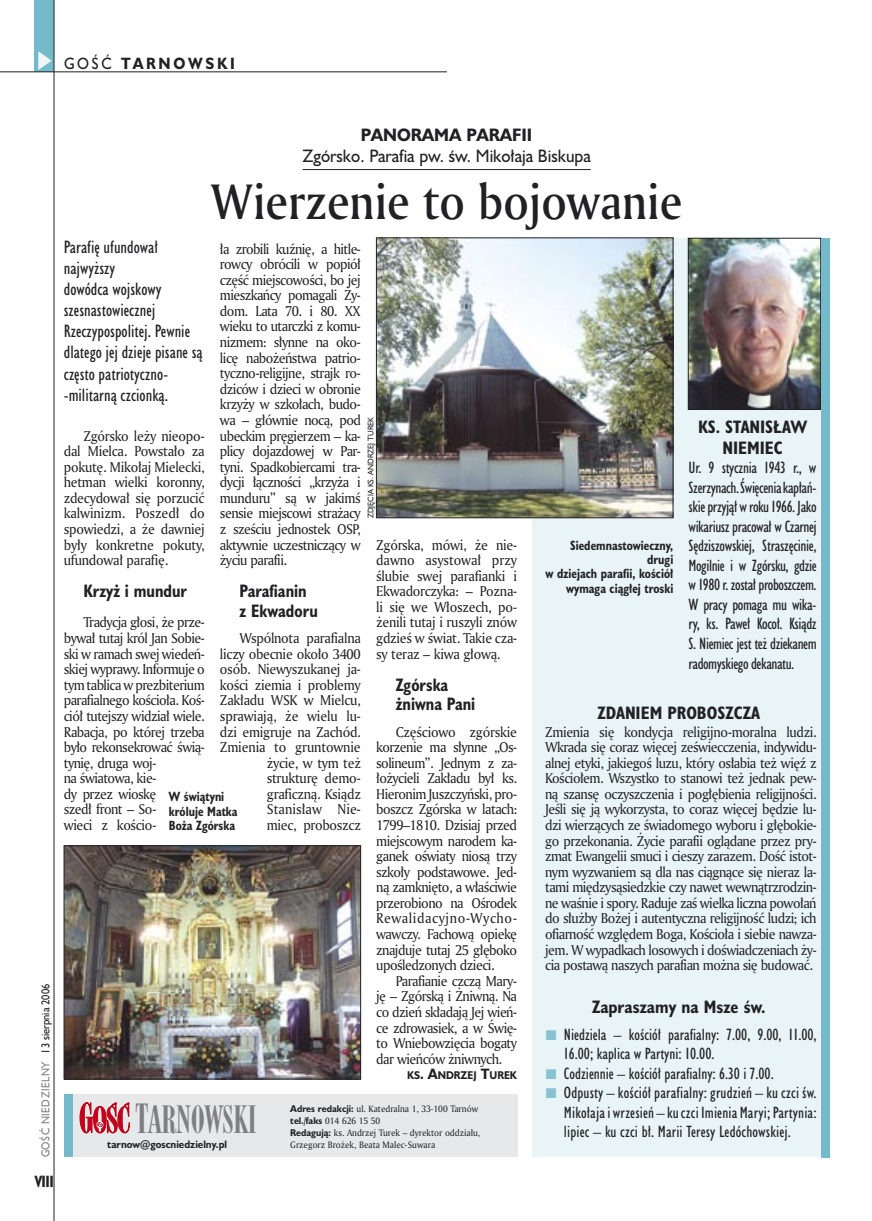
<style>
.page{position:relative;width:872px;height:1221px;background:#fff}
.page>*{position:absolute;margin:0;border:0;box-sizing:border-box;transform-origin:0 0}
._05a_tytyl_AmMd_32_pt{font:48px "Amerigo Md PL";color:#212125;scale:.9 1}
._05a_tytyl_AmMd_48_pt{font:36.45px "Modern 735 PL";color:#7f7f83;scale:.9 1}
._06-4_lead_lokal_HuCn_11_pt{font:16.5px/21px "Humanst 521 Cn PL";color:#212125}
._04-2_tytul_ramki{font:700 16.5px/21px "Humanst 521 Cn PL";color:#212125;text-align:center}
._04-3_nadtytul_lokal{font:16.5px/21px "Humanst 521 PL";color:#212125;text-align:center;scale:.94 1}
._04_srodtytul_HuCB_11_pt{font:700 16.5px/19.5px "Humanst 521 Cn PL";color:#212125;scale:.94 1}
._03-2_body_do_ramki{font:15px/19.5px "Humanst 521 Cn PL";color:#212125;text-align:justify}
._15a_temat_lewo{font:700 15px "Humanst 521 PL";letter-spacing:.2em;color:#212125;scale:.9 1}
._16_pagina_lewa{font:700 15px "Humanst 521 Cn PL";color:#212125;scale:.94 1}
._01_body_tekst{font:13.8px/15.6px "Amerigo PL";letter-spacing:-.04em;color:#212125;text-align:justify;scale:.94 1}
._03-4_body_liturgii{font:13.8px/15.6px "Amerigo PL";letter-spacing:-.04em;color:#212125;text-align:justify;scale:.94 1}
._01_body_tekst-2{font:13.8px/15.6px "Amerigo PL";letter-spacing:-.02em;color:#212125;text-align:right;scale:.94 1}
._09_podpis_zdjecia_HuCnB{font:700 12.3px/14.4px "Humanst 521 Cn PL";color:#212125;text-align:right;scale:.94 1}
._18a_data_lewa_GOSC{font:10.5px "Humanst 521 PL";letter-spacing:.05em;color:#7f7f83;scale:.9 1}
._18_data_lewa{font:10.5px "Humanst 521 PL";color:#212125;scale:.9 1}
._12a_autor_na_koncu_HuBd{font:700 10.35px "Humanst 521 PL";color:#212125;scale:.9 1}
._20a_stopka_adres{font:700 9.9px "Humanst 521 PL";color:#212125;scale:.94 1}
._20b_stopka_dzial{font:9px "Amerigo PL";color:#212125;scale:.94 1}
._09a_autor_zdjecia_Hu_5_pt{font:7.5px "Humanst 521 PL";color:#212125;scale:.94 1}
.s1{font-weight:400}
.s2{font-weight:700}
.s3{font-size:13.8px}
.s4{font-size:38.85px}
.s5{font-family:"Humanst 521 PL";font-weight:700}
</style>
<div class="page">
<div style="left:532px;top:238px;width:291px;height:918px;background:#e9f4f6"></div>
<hr style="left:302px;top:169px;width:288px;height:1px;background:#212125">
<img style="left:690px;top:240px;width:129px;height:167px">
<div style="left:688px;top:238px;width:133px;height:171px;border:1px solid #212125"></div>
<div style="left:64px;top:1094px;width:453px;height:62px;background:#e7e8e9"></div>
<div style="left:64px;top:1094px;width:8px;height:62px;background:#75baca"></div>
<svg style="left:80px;top:1102px;width:50px;height:30px"></svg>
<div style="left:35px;top:0;width:19px;height:72px;background:#75baca"></div>
<svg style="left:38px;top:51px;width:14px;height:19px"></svg>
<hr style="left:54px;top:0;width:1px;height:1220px;background:#212125">
<hr style="left:0;top:72px;width:447px;height:1px;background:#212125">
<div style="left:821px;top:238px;width:8px;height:918px;background:#75baca"></div>
<img style="left:378px;top:239px;width:293px;height:277px">
<div style="left:376px;top:237px;width:297px;height:281px;border:1px solid #212125"></div>
<img style="left:66px;top:847px;width:293px;height:230px">
<div style="left:64px;top:845px;width:297px;height:234px;border:1px solid #212125"></div>
<p class="_15a_temat_lewo" style="left:64px;top:53px;width:191px"><span class="s1">GOŚĆ</span> TARNOWSKI</p>
<p class="_18_data_lewa" style="left:38px;top:1053px;width:79px;rotate:-90deg">13 sierpnia 2006</p>
<p class="_18a_data_lewa_GOSC" style="left:38px;top:1157px;width:108px;rotate:-90deg">GOŚĆ NIEDZIELNY</p>
<p class="_16_pagina_lewa" style="left:35px;top:1170px;width:22px">VIII</p>
<p class="_04-3_nadtytul_lokal" style="left:302px;top:124px;width:308px"><span class="s2">PANORAMA PARAFII<br></span>Zgórsko. Parafia pw. św. Mikołaja Biskupa</p>
<p class="_05a_tytyl_AmMd_32_pt" style="left:211px;top:169px;width:525px">Wierzenie to bojowanie</p>
<p class="_06-4_lead_lokal_HuCn_11_pt" style="left:64px;top:237px;width:140px">Parafię ufundował najwyższy<br>dowódca wojskowy szesnastowiecznej<br>Rzeczypospolitej. Pewnie dlatego jej dzieje pisane są często patriotyczno--militarną czcionką.</p>
<p class="_01_body_tekst" style="left:64px;top:427px;width:151px;text-indent:20px">Zgórsko leży nieopo&shy;dal Mielca. Powstało za pokutę. Mikołaj Mielecki, hetman wielki koronny, zdecydował się porzucić kalwinizm. Poszedł do spowiedzi, a że dawniej były konkretne pokuty, ufundował parafię.</p>
<p class="_04_srodtytul_HuCB_11_pt" style="left:83px;top:581px;width:112px">Krzyż i mundur</p>
<p class="_01_body_tekst" style="left:64px;top:614px;width:151px;text-align:left;text-indent:20px">Tradycja głosi, że prze&shy;bywał tutaj król Jan Sobie&shy;ski w ramach swej wiedeń&shy;skiej wyprawy. Informuje o tym tablica w prezbiterium parafialnego kościoła. Koś&shy;ciół tutejszy widział wiele.<br>Rabacja, po której trzeba było rekonsekrować świą&shy;tynię, druga woj-<br>na światowa, kie-<br>dy przez wioskę<br>szedł front – So-<br>wieci z kościo-</p>
<p class="_01_body_tekst" style="left:220px;top:240px;width:151px">ła zrobili kuźnię, a hitle&shy;rowcy obrócili w popiół część miejscowości, bo jej mieszkańcy pomagali Ży&shy;dom. Lata 70. i 80. XX wieku to utarczki z komu&shy;nizmem: słynne na oko&shy;licę nabożeństwa patrio&shy;tyczno-religijne, strajk ro&shy;dziców i dzieci w obronie krzyży w szkołach, budo&shy;wa – głównie nocą, pod ubeckim pręgierzem – ka&shy;plicy dojazdowej w Par&shy;tyni. Spadkobiercami tra&shy;dycji łączności „krzyża i munduru” są w jakimś sensie miejscowi strażacy z sześciu jednostek OSP, aktywnie uczestniczący w życiu parafii.</p>
<p class="_04_srodtytul_HuCB_11_pt" style="left:239px;top:581px;width:85px">Parafianin<br>z Ekwadoru</p>
<p class="_01_body_tekst-2" style="left:220px;top:630px;width:151px">Wspólnota parafialna liczy obecnie około 3400 osób. Niewyszukanej ja&shy;kości ziemia i problemy<br>Zakładu WSK w Mielcu, sprawiają, że wielu lu&shy;dzi emigruje na Zachód.<br>Zmienia to gruntownie życie, w tym też strukturę demo&shy;graficzną. Ksiądz<br>Stanisław Nie-<br>miec, proboszcz</p>
<p class="_09a_autor_zdjecia_Hu_5_pt" style="left:365px;top:518px;width:109px;rotate:-90deg">ZDJĘCIA KS. ANDRZEJ TUREK</p>
<p class="_01_body_tekst" style="left:376px;top:536px;width:151px">Zgórska, mówi, że nie&shy;dawno asystował przy ślubie swej parafianki i Ekwadorczyka: – Pozna&shy;li się we Włoszech, po&shy;żenili tutaj i ruszyli znów gdzieś w świat. Takie cza&shy;sy teraz – kiwa głową.</p>
<p class="_04_srodtytul_HuCB_11_pt" style="left:396px;top:674px;width:86px">Zgórska żniwna Pani</p>
<p class="_01_body_tekst" style="left:376px;top:723px;width:151px;text-indent:20px">Częściowo zgórskie korzenie ma słynne „Os&shy;solineum”. Jednym z za&shy;łożycieli Zakładu był ks.<br>Hieronim Juszczyński, pro&shy;boszcz Zgórska w latach:<br>1799–1810. Dzisiaj przed miejscowym narodem ka&shy;ganek oświaty niosą trzy szkoły podstawowe. Jed&shy;ną zamknięto, a właściwie przerobiono na Ośrodek Rewalidacyjno-Wycho&shy;wawczy. Fachową opiekę znajduje tutaj 25 głęboko upośledzonych dzieci.</p>
<p class="_01_body_tekst" style="left:376px;top:972px;width:151px;text-indent:20px">Parafianie czczą Mary&shy;ję – Zgórską i Żniwną. Na co dzień składają Jej wień&shy;ce zdrowasiek, a w Świę&shy;to Wniebowzięcia bogaty dar wieńców żniwnych.</p>
<p class="_12a_autor_na_koncu_HuBd" style="left:407px;top:1068px;width:123px">KS<span class="s3">. A</span>NDRZEJ <span class="s3">T</span>UREK</p>
<p class="_09_podpis_zdjecia_HuCnB" style="left:169px;top:789px;width:74px;text-align:left">W świątyni króluje Matka<br>Boża Zgórska</p>
<p class="_05a_tytyl_AmMd_48_pt" style="left:136px;top:1096px;width:136px"><span class="s4">T</span>ARNOWSKI</p>
<p class="_20b_stopka_dzial" style="left:290px;top:1102px;width:201px"><span class="s5">Adres redakcji:</span> ul. Katedralna 1, 33-100 Tarnów</p>
<p class="_20b_stopka_dzial" style="left:290px;top:1114px;width:97px"><span class="s5">tel.</span><span class="s2">/</span><span class="s5">faks</span> 014 626 15 50</p>
<p class="_20b_stopka_dzial" style="left:290px;top:1126px;width:204px"><span class="s5">Redagują:</span> ks. Andrzej Turek – dyrektor oddziału,</p>
<p class="_20a_stopka_adres" style="left:107px;top:1137px;width:129px">tarnow@goscniedzielny.pl</p>
<p class="_20b_stopka_dzial" style="left:290px;top:1138px;width:156px">Grzegorz Brożek, Beata Malec-Suwara</p>
<p class="_09_podpis_zdjecia_HuCnB" style="left:570px;top:537px;width:111px">Siedemnastowieczny, drugi</p>
<p class="_09_podpis_zdjecia_HuCnB" style="left:545px;top:566px;width:137px">w dziejach parafii, kościół wymaga ciągłej troski</p>
<p class="_04-2_tytul_ramki" style="left:698px;top:416px;width:110px">KS. STANISŁAW<br>NIEMIEC</p>
<p class="_03-2_body_do_ramki" style="left:688px;top:458px;width:130px">Ur. 9 stycznia 1943 r., w Szerzynach. Święcenia kapłań&shy;skie przyjął w roku 1966. Jako wikariusz pracował w Czarnej Sędziszowskiej, Straszęcinie, Mogilnie i w Zgórsku, gdzie w 1980 r. został proboszczem.<br>W pracy pomaga mu wika&shy;ry, ks. Paweł Kocoł. Ksiądz S. Niemiec jest też dziekanem radomyskiego dekanatu.</p>
<p class="_04-2_tytul_ramki" style="left:597px;top:701px;width:164px">ZDANIEM PROBOSZCZA</p>
<p class="_03-4_body_liturgii" style="left:545px;top:723px;width:290px">Zmienia się kondycja religijno-moralna ludzi.<br>Wkrada się coraz więcej zeświecczenia, indywidu&shy;alnej etyki, jakiegoś luzu, który osłabia też więź z Kościołem. Wszystko to stanowi też jednak pew&shy;ną szansę oczyszczenia i pogłębienia religijności.<br>Jeśli się ją wykorzysta, to coraz więcej będzie lu&shy;dzi wierzących ze świadomego wyboru i głębokie&shy;go przekonania. Życie parafii oglądane przez pry&shy;zmat Ewangelii smuci i cieszy zarazem. Dość istot&shy;nym wyzwaniem są dla nas ciągnące się nieraz la&shy;tami międzysąsiedzkie czy nawet wewnątrzrodzin&shy;ne waśnie i spory. Raduje zaś wielka liczna powołań do służby Bożej i autentyczna religijność ludzi; ich ofiarność względem Boga, Kościoła i siebie nawza&shy;jem. W wypadkach losowych i doświadczeniach ży&shy;cia postawą naszych parafian można się budować.</p>
<p class="_04-2_tytul_ramki" style="left:592px;top:995px;width:175px">Zapraszamy na Msze św.</p>
<p class="_03-2_body_do_ramki" style="left:564px;top:1024px;width:254px">Niedziela – kościół parafialny: 7.00, 9.00, 11.00,<br>16.00; kaplica w Partyni: 10.00.</p>
<p class="_03-2_body_do_ramki" style="left:564px;top:1063px;width:211px">Codziennie – kościół parafialny: 6.30 i 7.00.</p>
<p class="_03-2_body_do_ramki" style="left:564px;top:1082px;width:254px">Odpusty – kościół parafialny: grudzień – ku czci św.<br>Mikołaja i wrzesień – ku czci Imienia Maryi; Partynia: lipiec – ku czci bł. Marii Teresy Ledóchowskiej.</p>
</div>
